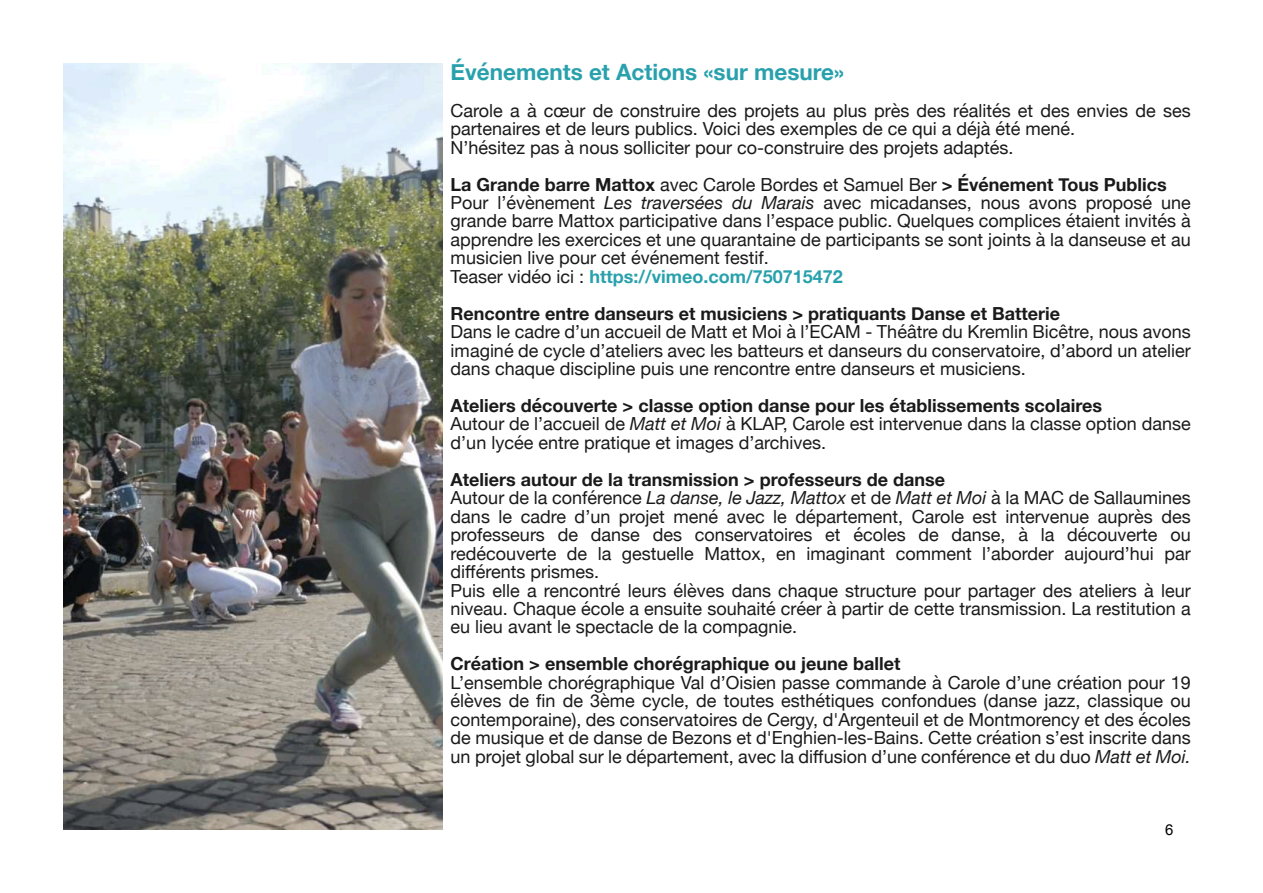
<style>
.page{position:relative;width:1263px;height:893px;background:#fff}
.page>*{position:absolute;margin:0;border:0;box-sizing:border-box;transform-origin:0 0}
.t1{font:700 22.5px "Helvetica Neue";color:#28a1ad}
.t2{font:18px/18.5px "Helvetica Neue";color:#1a1a1a}
.t3{font:700 18px "Helvetica Neue";color:#1a1a1a}
.t4{font:15px "Arial";color:#000}
.s1{font-weight:700}
.s2{font-style:italic}
.s3{font-weight:700;color:#28a1ad}
</style>
<div class="page">
<img style="left:64px;top:64px;width:378px;height:765px">
<p class="t1" style="left:451px;top:58px;width:395px">Événements et Actions «sur mesure»</p>
<p class="t2" style="left:451px;top:101px;width:741px">Carole a à cœur de construire des projets au plus près des réalités et des envies de ses partenaires et de leurs publics. Voici des exemples de ce qui a déjà été mené.<br>N’hésitez pas à nous solliciter pour co-construire des projets adaptés.</p>
<p class="t2" style="left:451px;top:175px;width:741px"><span class="s1">La Grande barre Mattox</span> avec Carole Bordes et Samuel Ber <span class="s1">&gt; Événement Tous Publics </span>Pour l’évènement <span class="s2">Les traversées du Marais</span> avec micadanses, nous avons proposé une grande barre Mattox participative dans l’espace public. Quelques complices étaient invités à apprendre les exercices et une quarantaine de participants se sont joints à la danseuse et au musicien live pour cet événement festif.<br>Teaser vidéo ici : <span class="s3">https://vimeo.com/750715472</span></p>
<p class="t3" style="left:451px;top:302px;width:611px">Rencontre entre danseurs et musiciens &gt; pratiquants Danse et Batterie</p>
<p class="t2" style="left:451px;top:322px;width:741px;text-align:justify">Dans le cadre d’un accueil de Matt et Moi à l’ECAM - Théâtre du Kremlin Bicêtre, nous avons imaginé de cycle d’ateliers avec les batteurs et danseurs du conservatoire, d’abord un atelier dans chaque discipline puis une rencontre entre danseurs et musiciens.</p>
<p class="t2" style="left:451px;top:396px;width:741px"><span class="s1">Ateliers découverte &gt; classe option danse pour les établissements scolaires<br></span>Autour de l’accueil de <span class="s2">Matt et Moi</span> à KLAP, Carole est intervenue dans la classe option danse d’un lycée entre pratique et images d’archives.</p>
<p class="t2" style="left:451px;top:470px;width:741px"><span class="s1">Ateliers autour de la transmission &gt; professeurs de danse<br></span>Autour de la conférence <span class="s2">La danse, le Jazz, Mattox</span> et de <span class="s2">Matt et Moi</span> à la MAC de Sallaumines dans le cadre d’un projet mené avec le département, Carole est intervenue auprès des professeurs de danse des conservatoires et écoles de danse, à la découverte ou redécouverte de la gestuelle Mattox, en imaginant comment l’aborder aujourd’hui par différents prismes.<br>Puis elle a rencontré leurs élèves dans chaque structure pour partager des ateliers à leur niveau. Chaque école a ensuite souhaité créer à partir de cette transmission. La restitution a eu lieu avant le spectacle de la compagnie.</p>
<p class="t3" style="left:451px;top:653px;width:451px">Création &gt; ensemble chorégraphique ou jeune ballet</p>
<p class="t2" style="left:451px;top:673px;width:741px;text-align:justify">L’ensemble chorégraphique Val d’Oisien passe commande à Carole d’une création pour 19 élèves de fin de 3ème cycle, de toutes esthétiques confondues (danse jazz, classique ou contemporaine), des conservatoires de Cergy, d'Argenteuil et de Montmorency et des écoles de musique et de danse de Bezons et d'Enghien-les-Bains. Cette création s’est inscrite dans un projet global sur le département, avec la diffusion d’une conférence et du duo <span class="s2">Matt et Moi.</span></p>
<p class="t4" style="left:1165px;top:824px;width:10px">6</p>
</div>
